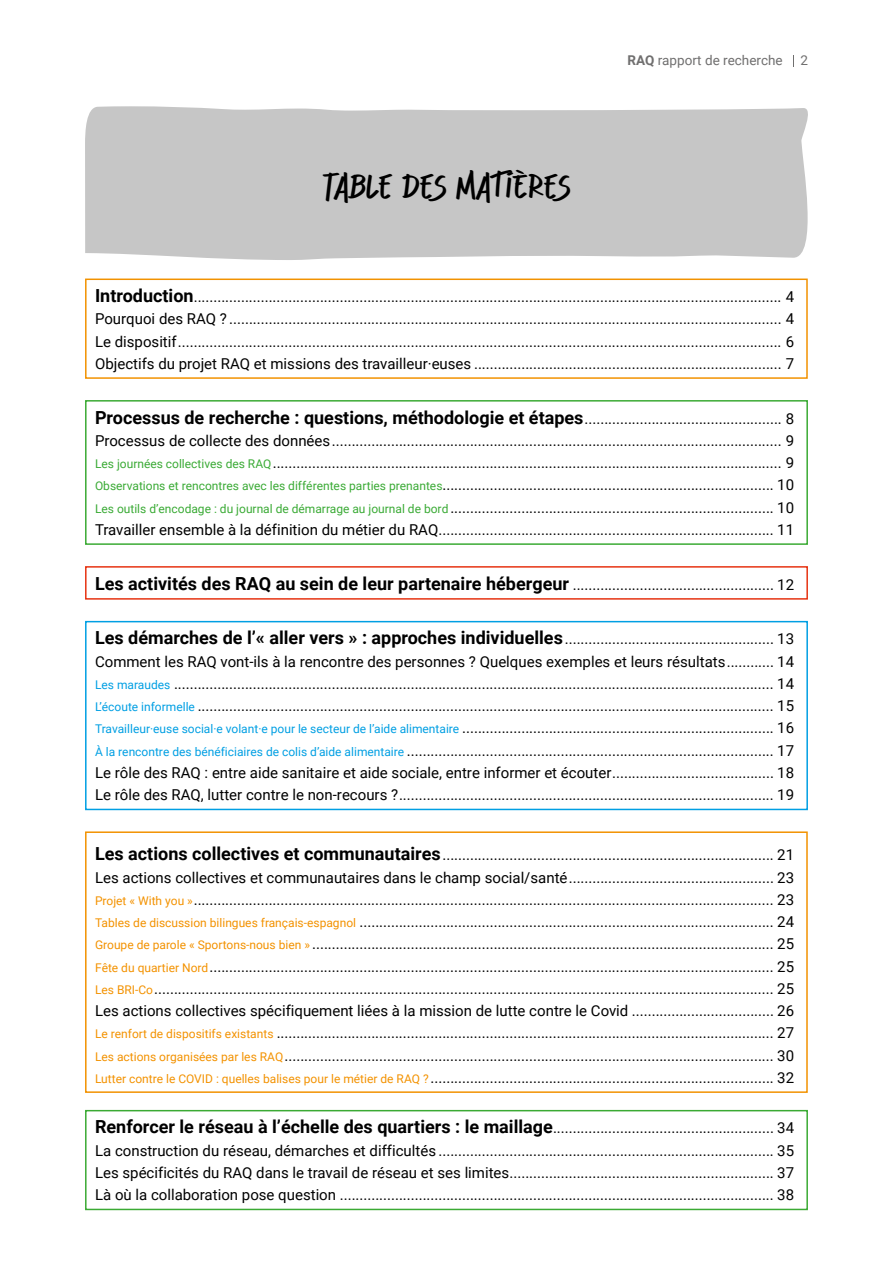
<style>
.page{position:relative;width:893px;height:1263px;background:#fff}
.page>*{position:absolute;margin:0;border:0;box-sizing:border-box;transform-origin:0 0}
.t1{font:36px "Clint Marker";color:#000}
.t2{font:700 18px "Roboto";color:#000}
.t3{font:15px/22.2px "Roboto";color:#000;text-align:justify}
.t4{font:13.5px "Roboto";color:#706f6f}
.s1{font-weight:700}
.s2{font-weight:700;font-size:18px}
.s3{font-weight:400;font-size:15px}
.s4{font-size:12px;color:#3aaa35}
.s5{font-size:12px;color:#009fe3}
.s6{font-size:12px;color:#f39200}
</style>
<div class="page">
<svg style="left:793px;top:55px;width:1px;height:12px"></svg>
<div style="left:85px;top:279px;width:723px;height:100px;border:2px solid #f29200"></div>
<div style="left:85px;top:400px;width:723px;height:145px;border:2px solid #3baa34"></div>
<div style="left:85px;top:566px;width:723px;height:34px;border:2px solid #e63312"></div>
<div style="left:85px;top:621px;width:723px;height:189px;border:2px solid #009fe3"></div>
<div style="left:85px;top:831px;width:723px;height:262px;border:2px solid #f29200"></div>
<div style="left:85px;top:1110px;width:723px;height:100px;border:2px solid #3baa34"></div>
<div style="left:85px;top:106px;width:723px;height:154px;background:#c6c6c6"></div>
<h1 class="t1" style="left:322px;top:168px;width:250px">Table des matières</h1>
<p class="t4" style="left:627px;top:51px;width:157px"><span class="s1">RAQ</span> rapport de recherche</p>
<p class="t4" style="left:800px;top:51px;width:9px">2</p>
<p class="t3" style="left:95px;top:285px;width:701px"><span class="s2">Introduction</span>..................................................................................................................................................... 4<br>Pourquoi des RAQ ? ............................................................................................................................................ 4<br>Le dispositif......................................................................................................................................................... 6<br>Objectifs du projet RAQ et missions des travailleur·euses .............................................................................. 7</p>
<p class="t2" style="left:95px;top:405px;width:701px">Processus de recherche : questions, méthodologie et étapes<span class="s3">.................................................. 8</span></p>
<p class="t3" style="left:95px;top:429px;width:701px">Processus de collecte des données.................................................................................................................. 9<br><span class="s4">Les journées collectives des RAQ</span>................................................................................................................................. 9<br><span class="s4">Observations et rencontres avec les différentes parties prenantes</span>.................................................................................... 10<br><span class="s4">Les outils d’encodage : du journal de démarrage au journal de bord</span> .................................................................................. 10<br>Travailler ensemble à la définition du métier du RAQ..................................................................................... 11</p>
<p class="t3" style="left:95px;top:573px;width:701px"><span class="s2">Les activités des RAQ au sein de leur partenaire hébergeur</span> ................................................... 12</p>
<p class="t3" style="left:95px;top:627px;width:701px"><span class="s2">Les démarches de l’« aller vers » : approches individuelles</span>..................................................... 13<br>Comment les RAQ vont-ils à la rencontre des personnes ? Quelques exemples et leurs résultats............ 14<br><span class="s5">Les maraudes</span> ........................................................................................................................................................ 14<br><span class="s5">L’écoute informelle</span> .................................................................................................................................................. 15<br><span class="s5">Travailleur·euse social·e volant·e pour le secteur de l’aide alimentaire</span> ............................................................................... 16<br><span class="s5">À la rencontre des bénéficiaires de colis d’aide alimentaire</span> ............................................................................................. 17<br>Le rôle des RAQ : entre aide sanitaire et aide sociale, entre informer et écouter......................................... 18<br>Le rôle des RAQ, lutter contre le non-recours ?............................................................................................... 19</p>
<p class="t3" style="left:95px;top:843px;width:701px"><span class="s2">Les actions collectives et communautaires</span>.................................................................................... 21<br>Les actions collectives et communautaires dans le champ social/santé.................................................... 23<br><span class="s6">Projet « With you »</span>................................................................................................................................................... 23<br><span class="s6">Tables de discussion bilingues français-espagnol</span> ......................................................................................................... 24<br><span class="s6">Groupe de parole « Sportons-nous bien »</span> ..................................................................................................................... 25<br><span class="s6">Fête du quartier Nord</span>............................................................................................................................................... 25<br><span class="s6">Les BRI-Co</span>............................................................................................................................................................. 25<br>Les actions collectives spécifiquement liées à la mission de lutte contre le Covid .................................... 26<br><span class="s6">Le renfort de dispositifs existants</span> .............................................................................................................................. 27<br><span class="s6">Les actions organisées par les RAQ</span>............................................................................................................................ 30<br><span class="s6">Lutter contre le COVID : quelles balises pour le métier de RAQ ?</span> ....................................................................................... 32</p>
<p class="t3" style="left:95px;top:1116px;width:701px"><span class="s2">Renforcer le réseau à l’échelle des quartiers : le maillage</span>........................................................ 34<br>La construction du réseau, démarches et difficultés ..................................................................................... 35<br>Les spécificités du RAQ dans le travail de réseau et ses limites................................................................... 37<br>Là où la collaboration pose question .............................................................................................................. 38</p>
</div>
